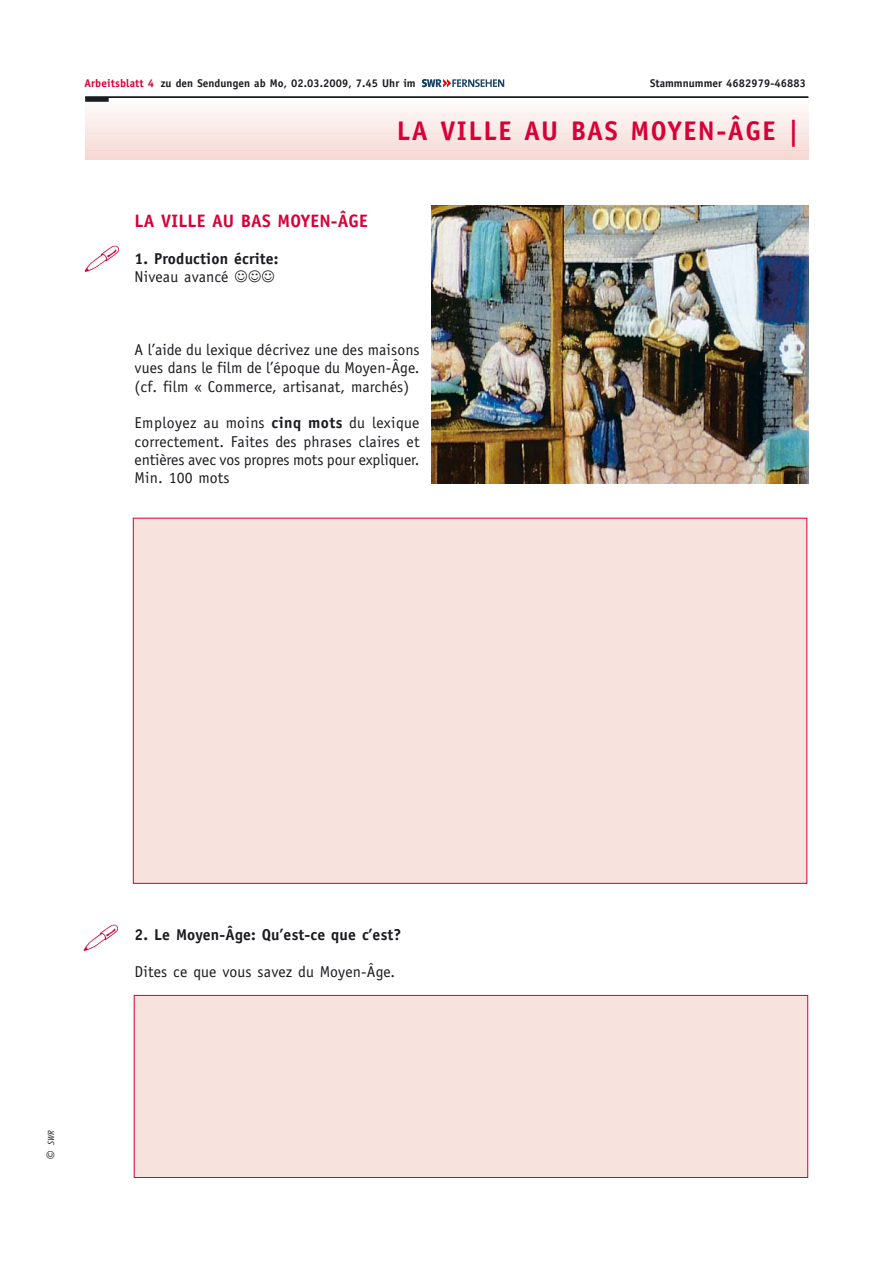
<style>
.page{position:relative;width:893px;height:1263px;background:#fff}
.page>*{position:absolute;margin:0;border:0;box-sizing:border-box;transform-origin:0 0}
.t1{font:700 27px "Officina Sans";letter-spacing:.055em;color:#d80037}
.t2{font:700 18px "Officina Sans";letter-spacing:.01em;color:#d80037}
.t3{font:15.75px/18.3px "Officina Sans";letter-spacing:.01em;color:#1b1c20;text-align:justify}
.t4{font:700 15.75px/18.3px "Officina Sans";letter-spacing:.01em;color:#1b1c20}
.t5{font:700 11.25px "Officina Sans";letter-spacing:.005em;color:#1b1c20}
.t6{font:italic 9px "Officina Sans";color:#1b1c20}
.s1{color:#d80037}
.s2{font-weight:400}
.s3{font-weight:700}
.s4{font-size:16.5px}
</style>
<div class="page">
<hr style="left:85px;top:155px;width:723px;height:4px;background:#f6d9d4">
<hr style="left:85px;top:151px;width:723px;height:4px;background:#f6dbd7">
<hr style="left:85px;top:147px;width:723px;height:4px;background:#f6d5cf">
<hr style="left:85px;top:146px;width:723px;height:4px;background:#f7deda">
<hr style="left:85px;top:142px;width:723px;height:4px;background:#f7e1dd">
<hr style="left:85px;top:138px;width:723px;height:4px;background:#f8e3df">
<hr style="left:85px;top:134px;width:723px;height:4px;background:#f9e6e2">
<hr style="left:85px;top:130px;width:723px;height:4px;background:#f8e3df">
<hr style="left:85px;top:126px;width:723px;height:4px;background:#fae7e3">
<hr style="left:85px;top:123px;width:723px;height:3px;background:#faeae6">
<hr style="left:85px;top:120px;width:723px;height:3px;background:#fbecea">
<hr style="left:85px;top:117px;width:723px;height:3px;background:#fbeeec">
<hr style="left:85px;top:114px;width:723px;height:3px;background:#fcf1ef">
<hr style="left:85px;top:111px;width:723px;height:3px;background:#fcf3f2">
<hr style="left:85px;top:108px;width:723px;height:3px;background:#fdf5f4">
<hr style="left:85px;top:105px;width:723px;height:3px;background:#fdf8f7">
<hr style="left:85px;top:102px;width:723px;height:3px;background:#fefafa">
<div style="left:85px;top:97px;width:24px;height:5px;background:#1b1c20"></div>
<hr style="left:85px;top:97px;width:723px;height:1px;background:#1b1c20">
<svg style="left:422px;top:79px;width:82px;height:8px"></svg>
<img style="left:431px;top:205px;width:377px;height:278px">
<img style="left:84px;top:245px;width:35px;height:27px">
<img style="left:83px;top:924px;width:35px;height:27px">
<div style="left:133px;top:518px;width:673px;height:365px;background:#f8e2dd"></div>
<div style="left:134px;top:995px;width:673px;height:183px;background:#f8e2dd"></div>
<div style="left:134px;top:995px;width:674px;height:183px;border:1px solid #d80037"></div>
<p class="t5" style="left:84px;top:79px;width:333px"><span class="s1">Arbeitsblatt 4</span> zu den Sendungen ab Mo, 02.03.2009, 7.45 Uhr im</p>
<p class="t5" style="left:650px;top:79px;width:158px">Stammnummer 4682979-46883</p>
<p class="t2" style="left:135px;top:214px;width:235px">LA VILLE AU BAS MOYEN-ÂGE</p>
<p class="t4" style="left:135px;top:251px;width:145px">1. Production écrite:<br><span class="s2">Niveau avancé</span> ☺☺☺</p>
<h1 class="t1" style="left:397px;top:121px;width:403px">LA VILLE AU BAS MOYEN-ÂGE |</h1>
<p class="t3" style="left:135px;top:342px;width:286px">A l’aide du lexique décrivez une des maisons vues dans le film de l’époque du Moyen-Âge. (cf. film « Commerce, artisanat, marchés)</p>
<p class="t3" style="left:135px;top:415px;width:286px">Employez au moins <span class="s3">cinq mots</span> du lexique correctement. Faites des phrases claires et entières avec vos propres mots pour expliquer.<br>Min. 100 mots</p>
<p class="t6" style="left:48px;top:1160px;width:31px;rotate:-90deg"><span class="s4">©</span> SWR</p>
<p class="t4" style="left:135px;top:927px;width:268px">2. Le Moyen-Âge: Qu’est-ce que c’est?</p>
<p class="t3" style="left:135px;top:964px;width:262px">Dites ce que vous savez du Moyen-Âge.</p>
</div>
